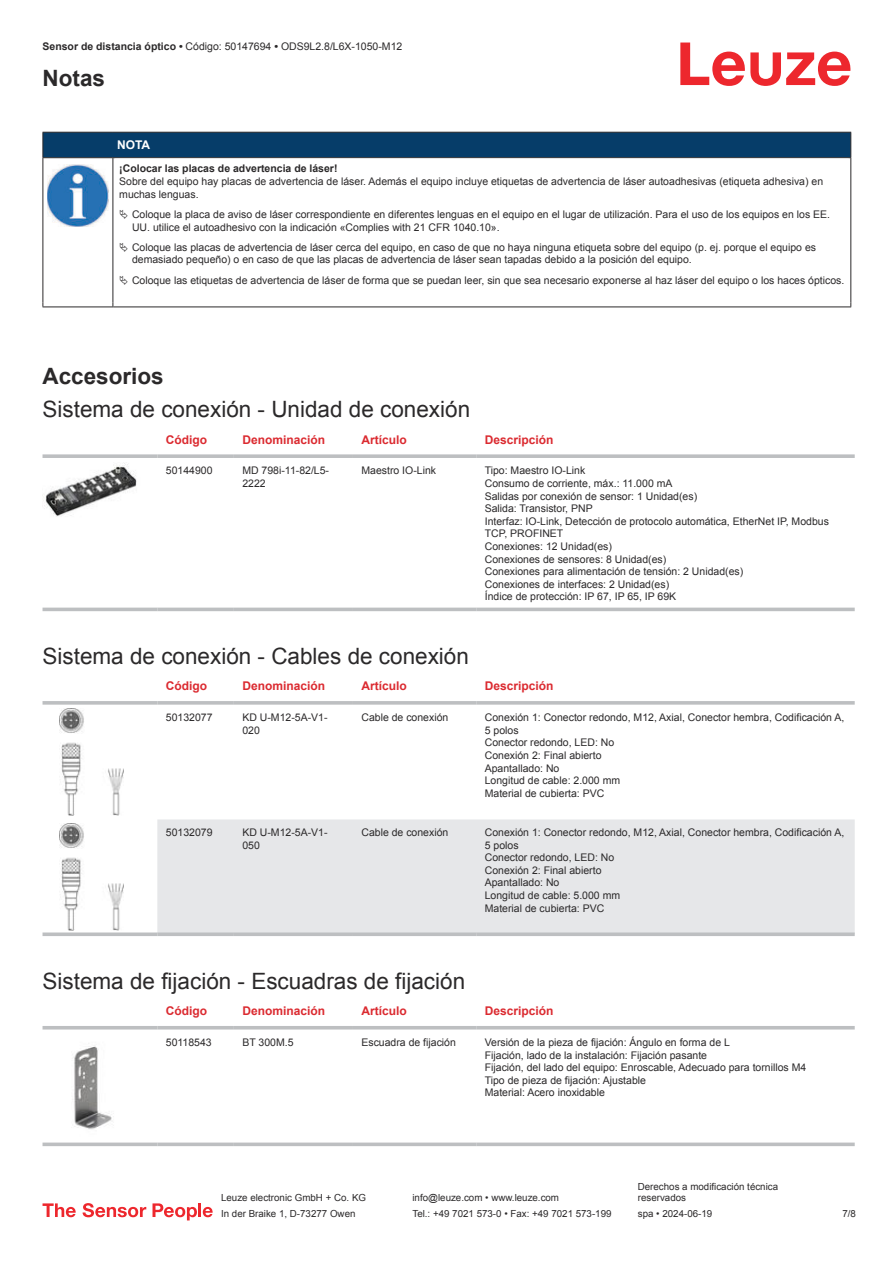
<style>
.page{position:relative;width:893px;height:1263px;background:#fff}
.page>*{position:absolute;margin:0;border:0;box-sizing:border-box;transform-origin:0 0}
.t1{font:22.5px "Arial";color:#2b292a}
.t2{font:700 22.5px "Arial";color:#2b292a}
.t3{font:700 12px "Arial";color:#db2a30}
.t4{font:700 12px "Arial";color:#fff}
.t5{font:10.5px/12.6px "Arial";color:#2b292a}
.t6{font:700 10.5px "Arial";color:#2b292a}
.t7{font:9.75px/11.7px "Arial";color:#2b292a}
.s1{font-weight:700}
</style>
<div class="page">
<svg style="left:680px;top:43px;width:170px;height:43px"></svg>
<svg style="left:43px;top:607px;width:812px;height:5px;fill:#efeff0"></svg>
<svg style="left:43px;top:454px;width:114px;height:4px"></svg>
<svg style="left:157px;top:454px;width:77px;height:4px"></svg>
<svg style="left:234px;top:454px;width:119px;height:4px"></svg>
<svg style="left:353px;top:454px;width:123px;height:4px"></svg>
<svg style="left:476px;top:454px;width:379px;height:4px;background:#c3c5c7"></svg>
<hr style="left:43px;top:608px;width:114px;height:3px;background:#bdbfc1">
<hr style="left:157px;top:608px;width:77px;height:3px;background:#bdbfc1">
<hr style="left:234px;top:608px;width:119px;height:3px;background:#bdbfc1">
<hr style="left:353px;top:608px;width:123px;height:3px;background:#bdbfc1">
<hr style="left:476px;top:608px;width:379px;height:3px;background:#bdbfc1">
<img style="left:43px;top:463px;width:94px;height:54px">
<div style="left:157px;top:819px;width:698px;height:113px;background:#e6e7e9"></div>
<svg style="left:43px;top:701px;width:114px;height:4px"></svg>
<svg style="left:157px;top:701px;width:77px;height:4px"></svg>
<svg style="left:234px;top:701px;width:119px;height:4px"></svg>
<svg style="left:353px;top:701px;width:123px;height:4px"></svg>
<svg style="left:476px;top:701px;width:379px;height:4px;background:#c3c5c7"></svg>
<svg style="left:43px;top:932px;width:114px;height:4px"></svg>
<svg style="left:157px;top:932px;width:77px;height:4px"></svg>
<svg style="left:234px;top:932px;width:119px;height:4px"></svg>
<svg style="left:353px;top:932px;width:123px;height:4px"></svg>
<svg style="left:476px;top:932px;width:379px;height:4px;background:#c2c4c6"></svg>
<img style="left:59px;top:709px;width:65px;height:106px">
<img style="left:59px;top:824px;width:65px;height:106px">
<svg style="left:43px;top:1029px;width:812px;height:118px"></svg>
<hr style="left:43px;top:1026px;width:114px;height:3px;background:#bdbfc1">
<hr style="left:157px;top:1026px;width:77px;height:3px;background:#bdbfc1">
<hr style="left:234px;top:1026px;width:119px;height:3px;background:#bdbfc1">
<hr style="left:353px;top:1026px;width:123px;height:3px;background:#bdbfc1">
<hr style="left:476px;top:1026px;width:379px;height:3px;background:#bdbfc1">
<svg style="left:43px;top:1142px;width:114px;height:4px"></svg>
<svg style="left:157px;top:1142px;width:77px;height:4px"></svg>
<svg style="left:234px;top:1142px;width:119px;height:4px"></svg>
<svg style="left:353px;top:1142px;width:123px;height:4px"></svg>
<svg style="left:476px;top:1142px;width:379px;height:4px;background:#c6c8c9"></svg>
<img style="left:54px;top:1034px;width:75px;height:106px">
<svg style="left:43px;top:1203px;width:33px;height:14px"></svg>
<svg style="left:83px;top:1203px;width:63px;height:14px"></svg>
<svg style="left:153px;top:1203px;width:44px;height:17px"></svg>
<hr style="left:198px;top:1203px;width:3px;height:14px;background:#ed272d">
<svg style="left:203px;top:1207px;width:10px;height:10px"></svg>
<svg style="left:44px;top:158px;width:806px;height:149px"></svg>
<div style="left:43px;top:132px;width:808px;height:26px;background:#063d69"></div>
<hr style="left:113px;top:157px;width:738px;height:1px;background:#2b292a">
<hr style="left:43px;top:158px;width:1px;height:144px;background:#2b292a">
<hr style="left:113px;top:158px;width:1px;height:144px;background:#2b292a">
<hr style="left:850px;top:158px;width:1px;height:144px;background:#2b292a">
<hr style="left:43px;top:307px;width:70px;height:1px;background:#2b292a">
<hr style="left:113px;top:307px;width:738px;height:1px;background:#2b292a">
<img style="left:47px;top:164px;width:61px;height:63px">
<svg style="left:115px;top:159px;width:734px;height:144px"></svg>
<svg style="left:120px;top:210px;width:8px;height:9px"></svg>
<svg style="left:120px;top:242px;width:8px;height:10px"></svg>
<svg style="left:120px;top:275px;width:8px;height:10px"></svg>
<p class="t5" style="left:43px;top:41px;width:361px"><span class="s1">Sensor de distancia óptico •</span> Código: 50147694 <span class="s1">•</span> ODS9L2.8/L6X-1050-M12</p>
<h1 class="t2" style="left:43px;top:70px;width:64px">Notas</h1>
<p class="t4" style="left:117px;top:140px;width:35px">NOTA</p>
<p class="t6" style="left:119px;top:165px;width:220px">¡Colocar las placas de advertencia de láser!</p>
<p class="t5" style="left:119px;top:176px;width:705px">Sobre del equipo hay placas de advertencia de láser. Además el equipo incluye etiquetas de advertencia de láser autoadhesivas (etiqueta adhesiva) en muchas lenguas.</p>
<p class="t5" style="left:132px;top:209px;width:700px">Coloque la placa de aviso de láser correspondiente en diferentes lenguas en el equipo en el lugar de utilización. Para el uso de los equipos en los EE.<br>UU. utilice el autoadhesivo con la indicación «Complies with 21 CFR 1040.10».</p>
<p class="t5" style="left:132px;top:242px;width:686px">Coloque las placas de advertencia de láser cerca del equipo, en caso de que no haya ninguna etiqueta sobre del equipo (p. ej. porque el equipo es demasiado pequeño) o en caso de que las placas de advertencia de láser sean tapadas debido a la posición del equipo.</p>
<p class="t5" style="left:132px;top:275px;width:714px">Coloque las etiquetas de advertencia de láser de forma que se puedan leer, sin que sea necesario exponerse al haz láser del equipo o los haces ópticos.</p>
<h1 class="t2" style="left:43px;top:367px;width:123px">Accesorios</h1>
<h1 class="t1" style="left:43px;top:401px;width:429px">Sistema de conexión - Unidad de conexión</h1>
<p class="t3" style="left:166px;top:435px;width:43px">Código</p>
<p class="t3" style="left:242px;top:435px;width:84px">Denominación</p>
<p class="t3" style="left:361px;top:435px;width:47px">Artículo</p>
<p class="t3" style="left:485px;top:435px;width:70px">Descripción</p>
<p class="t5" style="left:166px;top:465px;width:48px">50144900</p>
<p class="t5" style="left:242px;top:465px;width:88px">MD 798i-11-82/L5-<br>2222</p>
<p class="t5" style="left:361px;top:465px;width:76px">Maestro IO-Link</p>
<p class="t5" style="left:485px;top:465px;width:346px">Tipo: Maestro IO-Link<br>Consumo de corriente, máx.: 11.000 mA<br>Salidas por conexión de sensor: 1 Unidad(es)<br>Salida: Transistor, PNP<br>Interfaz: IO-Link, Detección de protocolo automática, EtherNet IP, Modbus TCP, PROFINET<br>Conexiones: 12 Unidad(es)<br>Conexiones de sensores: 8 Unidad(es)<br>Conexiones para alimentación de tensión: 2 Unidad(es)<br>Conexiones de interfaces: 2 Unidad(es)<br>Índice de protección: IP 67, IP 65, IP 69K</p>
<h1 class="t1" style="left:43px;top:648px;width:428px">Sistema de conexión - Cables de conexión</h1>
<p class="t3" style="left:166px;top:681px;width:43px">Código</p>
<p class="t3" style="left:242px;top:681px;width:84px">Denominación</p>
<p class="t3" style="left:361px;top:681px;width:47px">Artículo</p>
<p class="t3" style="left:485px;top:681px;width:70px">Descripción</p>
<p class="t5" style="left:166px;top:712px;width:48px">50132077</p>
<p class="t5" style="left:242px;top:712px;width:87px">KD U-M12-5A-V1-<br>020</p>
<p class="t5" style="left:361px;top:712px;width:88px">Cable de conexión</p>
<p class="t5" style="left:485px;top:712px;width:361px">Conexión 1: Conector redondo, M12, Axial, Conector hembra, Codificación A,<br>5 polos<br>Conector redondo, LED: No<br>Conexión 2: Final abierto<br>Apantallado: No<br>Longitud de cable: 2.000 mm<br>Material de cubierta: PVC</p>
<p class="t5" style="left:166px;top:827px;width:48px">50132079</p>
<p class="t5" style="left:242px;top:827px;width:87px">KD U-M12-5A-V1-<br>050</p>
<p class="t5" style="left:361px;top:827px;width:88px">Cable de conexión</p>
<p class="t5" style="left:485px;top:827px;width:361px">Conexión 1: Conector redondo, M12, Axial, Conector hembra, Codificación A,<br>5 polos<br>Conector redondo, LED: No<br>Conexión 2: Final abierto<br>Apantallado: No<br>Longitud de cable: 5.000 mm<br>Material de cubierta: PVC</p>
<h1 class="t1" style="left:43px;top:972px;width:424px">Sistema de fijación - Escuadras de fijación</h1>
<p class="t3" style="left:166px;top:1006px;width:43px">Código</p>
<p class="t3" style="left:242px;top:1006px;width:84px">Denominación</p>
<p class="t3" style="left:361px;top:1006px;width:47px">Artículo</p>
<p class="t3" style="left:485px;top:1006px;width:70px">Descripción</p>
<p class="t5" style="left:166px;top:1037px;width:47px">50118543</p>
<p class="t5" style="left:242px;top:1037px;width:53px">BT 300M.5</p>
<p class="t5" style="left:361px;top:1037px;width:96px">Escuadra de fijación</p>
<p class="t5" style="left:485px;top:1037px;width:323px">Versión de la pieza de fijación: Ángulo en forma de L<br>Fijación, lado de la instalación: Fijación pasante<br>Fijación, del lado del equipo: Enroscable, Adecuado para tornillos M4<br>Tipo de pieza de fijación: Ajustable<br>Material: Acero inoxidable</p>
<p class="t7" style="left:221px;top:1193px;width:146px">Leuze electronic GmbH + Co. KG</p>
<p class="t7" style="left:412px;top:1193px;width:148px">info@leuze.com • www.leuze.com</p>
<p class="t7" style="left:638px;top:1181px;width:142px">Derechos a modificación técnica reservados</p>
<p class="t7" style="left:221px;top:1209px;width:136px">In der Braike 1, D-73277 Owen</p>
<p class="t7" style="left:412px;top:1209px;width:201px">Tel.: +49 7021 573-0 • Fax: +49 7021 573-199</p>
<p class="t7" style="left:638px;top:1209px;width:76px">spa • 2024-06-19</p>
<p class="t7" style="left:842px;top:1209px;width:15px">7 /8</p>
</div>
